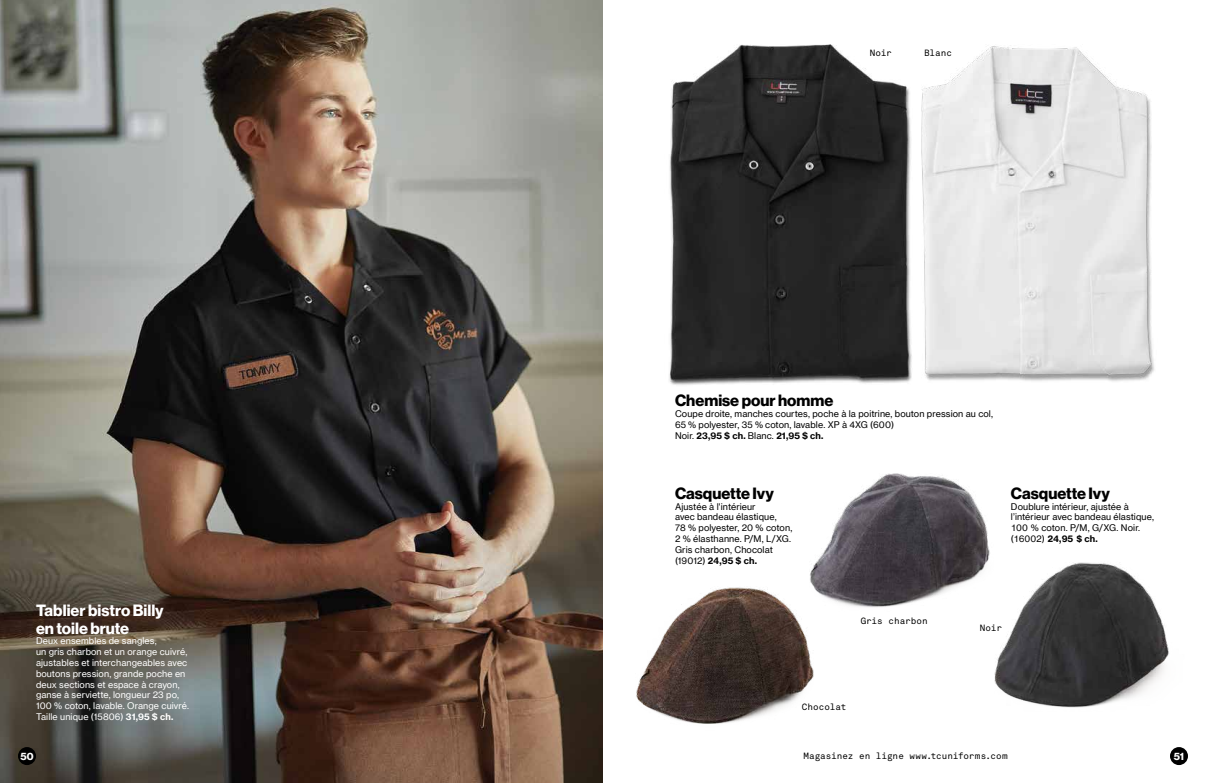
<style>
.page{position:relative;width:1206px;height:783px;background:#fff}
.page>*{position:absolute;margin:0;border:0;box-sizing:border-box;transform-origin:0 0}
.t1{font:700 16px "Haas Grot Disp 75";color:#000}
.t2{font:700 16px/17.5px "Haas Grot Disp 75";color:#fff}
.t3{font:700 10px "Haas Grot Disp 75";color:#fff}
.t4{font:9px/10.8px "N Haas Grotesk TX Pro";letter-spacing:.01em;color:#000}
.t5{font:9px/10.8px "N Haas Grotesk TX Pro";letter-spacing:.01em;color:#fff}
.t6{font:9px "Akkurat Mono";letter-spacing:.005em;color:#000}
.s1{font-weight:700}
</style>
<div class="page">
<img style="left:669px;top:44px;width:231px;height:341px">
<img style="left:900px;top:46px;width:255px;height:337px">
<img style="left:815px;top:473px;width:173px;height:134px">
<img style="left:636px;top:564px;width:207px;height:160px">
<img style="left:972px;top:546px;width:197px;height:162px">
<img style="left:0;top:0;width:603px;height:783px">
<div style="left:1170px;top:747px;width:18px;height:18px;background:#000;border-radius:50%"></div>
<div style="left:18px;top:747px;width:18px;height:18px;background:#000;border-radius:50%"></div>
<p class="t6" style="left:870px;top:47px;width:24px">Noir</p>
<p class="t6" style="left:924px;top:47px;width:29px">Blanc</p>
<h1 class="t2" style="left:36px;top:602px;width:129px">Tablier bistro Billy en toile brute</h1>
<p class="t5" style="left:36px;top:636px;width:155px">Deux ensembles de sangles,<br>un gris charbon et un orange cuivré, ajustables et interchangeables avec boutons pression, grande poche en deux sections et espace à crayon, ganse à serviette, longueur 23 po, 100 % coton, lavable. Orange cuivré.<br>Taille unique (15806) <span class="s1">31,95 $ ch.</span></p>
<h1 class="t1" style="left:675px;top:391px;width:160px">Chemise pour homme</h1>
<p class="t4" style="left:675px;top:408px;width:320px">Coupe droite, manches courtes, poche à la poitrine, bouton pression au col,<br>65 % polyester, 35 % coton, lavable. XP à 4XG (600)<br>Noir. <span class="s1">23,95 $ ch.</span> Blanc. <span class="s1">21,95 $ ch.</span></p>
<h1 class="t1" style="left:675px;top:484px;width:100px">Casquette Ivy</h1>
<p class="t4" style="left:675px;top:501px;width:119px">Ajustée à l'intérieur<br>avec bandeau élastique,<br>78 % polyester, 20 % coton,<br>2 % élasthanne. P/M, L/XG.<br>Gris charbon, Chocolat (19012) <span class="s1">24,95 $ ch.</span></p>
<h1 class="t1" style="left:1011px;top:484px;width:100px">Casquette Ivy</h1>
<p class="t4" style="left:1011px;top:501px;width:144px">Doublure intérieur, ajustée à l’intérieur avec bandeau élastique,<br>100 % coton. P/M, G/XG. Noir. (16002) <span class="s1">24,95 $ ch.</span></p>
<p class="t6" style="left:861px;top:616px;width:69px">Gris charbon</p>
<p class="t6" style="left:980px;top:623px;width:24px">Noir</p>
<p class="t6" style="left:802px;top:702px;width:46px">Chocolat</p>
<p class="t6" style="left:803px;top:751px;width:206px">Magasinez en ligne www.tcuniforms.com</p>
<p class="t3" style="left:20px;top:751px;width:15px">50</p>
<p class="t3" style="left:1174px;top:751px;width:12px">51</p>
</div>
